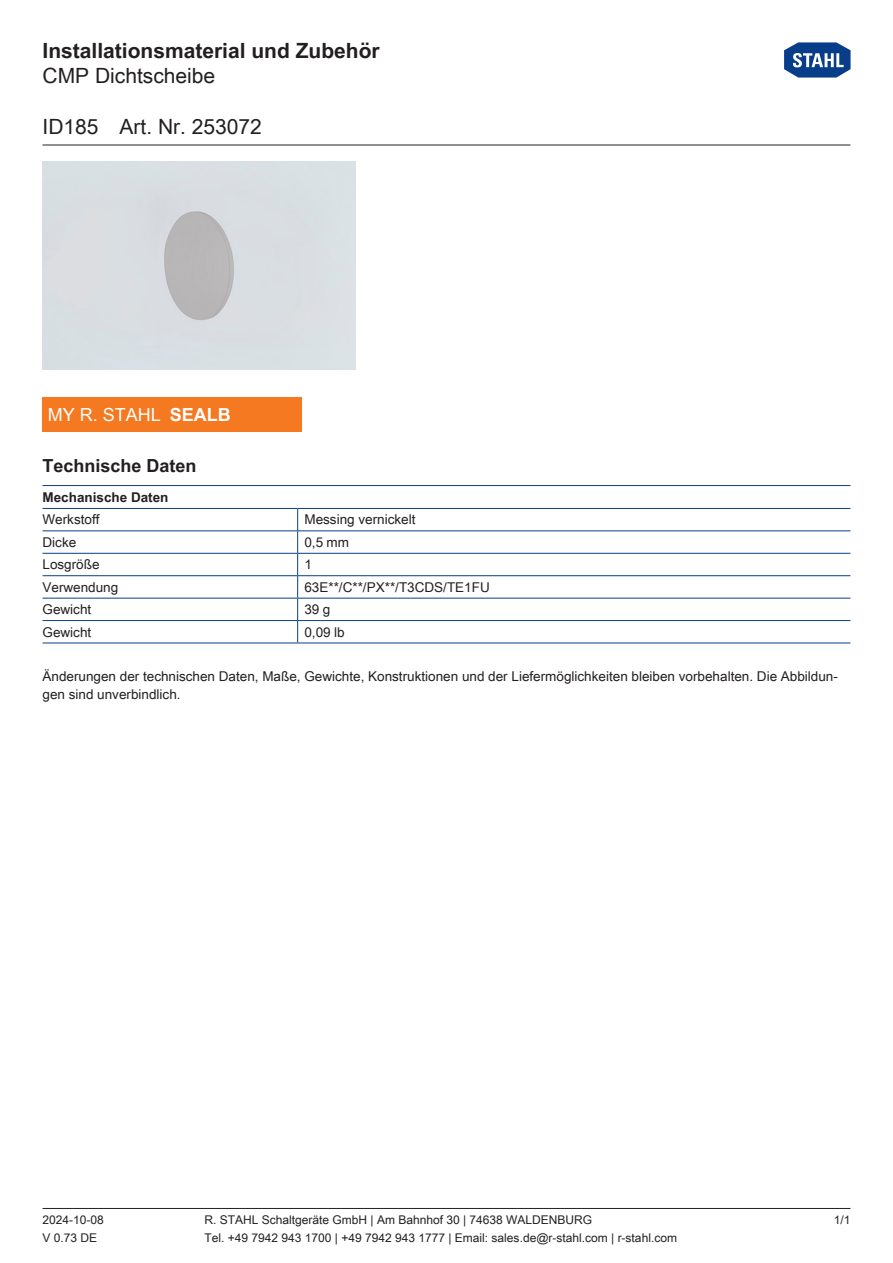
<style>
.page{position:relative;width:893px;height:1263px;background:#fff}
.page>*{position:absolute;margin:0;border:0;box-sizing:border-box;transform-origin:0 0}
.t1{font:21px "Arial Unicode MS";color:#231f20}
.t2{font:700 21px "Arial Unicode MS";color:#231f20}
.Table_Header_Technic{font:700 18px "Arial Unicode MS";color:#231f20}
.WebCode{font:18px "Arial Unicode MS";color:#fff}
._00_Basic_ParaStyle{font:13.5px/18px "Arial Unicode MS";color:#231f20}
.TabBodyLeft{font:13.5px "Arial Unicode MS";color:#231f20}
.TabBody1stColumn{font:13.5px "Arial Unicode MS";color:#231f20}
.TabHeader1stColumn{font:700 13.5px "Arial Unicode MS";color:#231f20}
.t3{font:12px "Arial Unicode MS";color:#231f20}
.s1{font-weight:700}
</style>
<div class="page">
<hr style="left:43px;top:1208px;width:807px;height:1px;background:#231f20">
<hr style="left:43px;top:145px;width:807px;height:1px;background:#231f20">
<svg style="left:784px;top:42px;width:67px;height:36px"></svg>
<hr style="left:43px;top:508px;width:255px;height:1px;background:#083e89">
<hr style="left:298px;top:508px;width:552px;height:1px;background:#083e89">
<hr style="left:43px;top:530px;width:255px;height:1px;background:#083e89">
<hr style="left:298px;top:530px;width:552px;height:1px;background:#083e89">
<hr style="left:43px;top:553px;width:255px;height:1px;background:#083e89">
<hr style="left:298px;top:553px;width:552px;height:1px;background:#083e89">
<hr style="left:43px;top:575px;width:255px;height:1px;background:#083e89">
<hr style="left:298px;top:575px;width:552px;height:1px;background:#083e89">
<hr style="left:43px;top:598px;width:255px;height:1px;background:#083e89">
<hr style="left:298px;top:598px;width:552px;height:1px;background:#083e89">
<hr style="left:43px;top:620px;width:255px;height:1px;background:#083e89">
<hr style="left:43px;top:642px;width:255px;height:1px;background:#083e89">
<hr style="left:298px;top:620px;width:552px;height:1px;background:#083e89">
<hr style="left:298px;top:642px;width:552px;height:1px;background:#083e89">
<svg style="left:297px;top:509px;width:1px;height:133px"></svg>
<hr style="left:43px;top:485px;width:807px;height:1px;background:#083e89">
<img style="left:43px;top:162px;width:312px;height:208px">
<div style="left:43px;top:398px;width:259px;height:34px;background:#f47921"></div>
<h1 class="t2" style="left:43px;top:35px;width:339px">Installationsmaterial und Zubehör</h1>
<h1 class="t1" style="left:43px;top:60px;width:174px">CMP Dichtscheibe</h1>
<h1 class="t1" style="left:43px;top:111px;width:221px">ID185 Art. Nr. 253072</h1>
<p class="WebCode" style="left:48px;top:402px;width:185px">MY R. STAHL <span class="s1">SEALB</span></p>
<p class="Table_Header_Technic" style="left:43px;top:453px;width:156px">Technische Daten</p>
<p class="TabHeader1stColumn" style="left:43px;top:487px;width:128px">Mechanische Daten</p>
<p class="TabBody1stColumn" style="left:43px;top:510px;width:59px">Werkstoff</p>
<p class="TabBodyLeft" style="left:304px;top:510px;width:113px">Messing vernickelt</p>
<p class="TabBody1stColumn" style="left:43px;top:532px;width:35px">Dicke</p>
<p class="TabBodyLeft" style="left:304px;top:532px;width:46px">0,5 mm</p>
<p class="TabBody1stColumn" style="left:43px;top:555px;width:59px">Losgröße</p>
<p class="TabBodyLeft" style="left:304px;top:555px;width:9px">1</p>
<p class="TabBody1stColumn" style="left:43px;top:577px;width:77px">Verwendung</p>
<p class="TabBodyLeft" style="left:304px;top:577px;width:187px">63E**/C**/PX**/T3CDS/TE1FU</p>
<p class="TabBody1stColumn" style="left:43px;top:600px;width:50px">Gewicht</p>
<p class="TabBodyLeft" style="left:304px;top:600px;width:27px">39 g</p>
<p class="TabBody1stColumn" style="left:43px;top:622px;width:50px">Gewicht</p>
<p class="TabBodyLeft" style="left:304px;top:622px;width:42px">0,09 lb</p>
<p class="_00_Basic_ParaStyle" style="left:43px;top:667px;width:797px">Änderungen der technischen Daten, Maße, Gewichte, Konstruktionen und der Liefermöglichkeiten bleiben vorbehalten. Die Abbildun&shy;gen sind unverbindlich.</p>
<p class="t3" style="left:43px;top:1211px;width:63px">2024-10-08</p>
<p class="t3" style="left:205px;top:1211px;width:389px">R. STAHL Schaltgeräte GmbH | Am Bahnhof 30 | 74638 WALDENBURG</p>
<p class="t3" style="left:834px;top:1211px;width:18px">1/1</p>
<p class="t3" style="left:43px;top:1229px;width:56px">V 0.73 DE</p>
<p class="t3" style="left:205px;top:1229px;width:474px">Tel. +49 7942 943 1700 | +49 7942 943 1777 | Email: sales.de@r-stahl.com | r-stahl.com</p>
</div>
